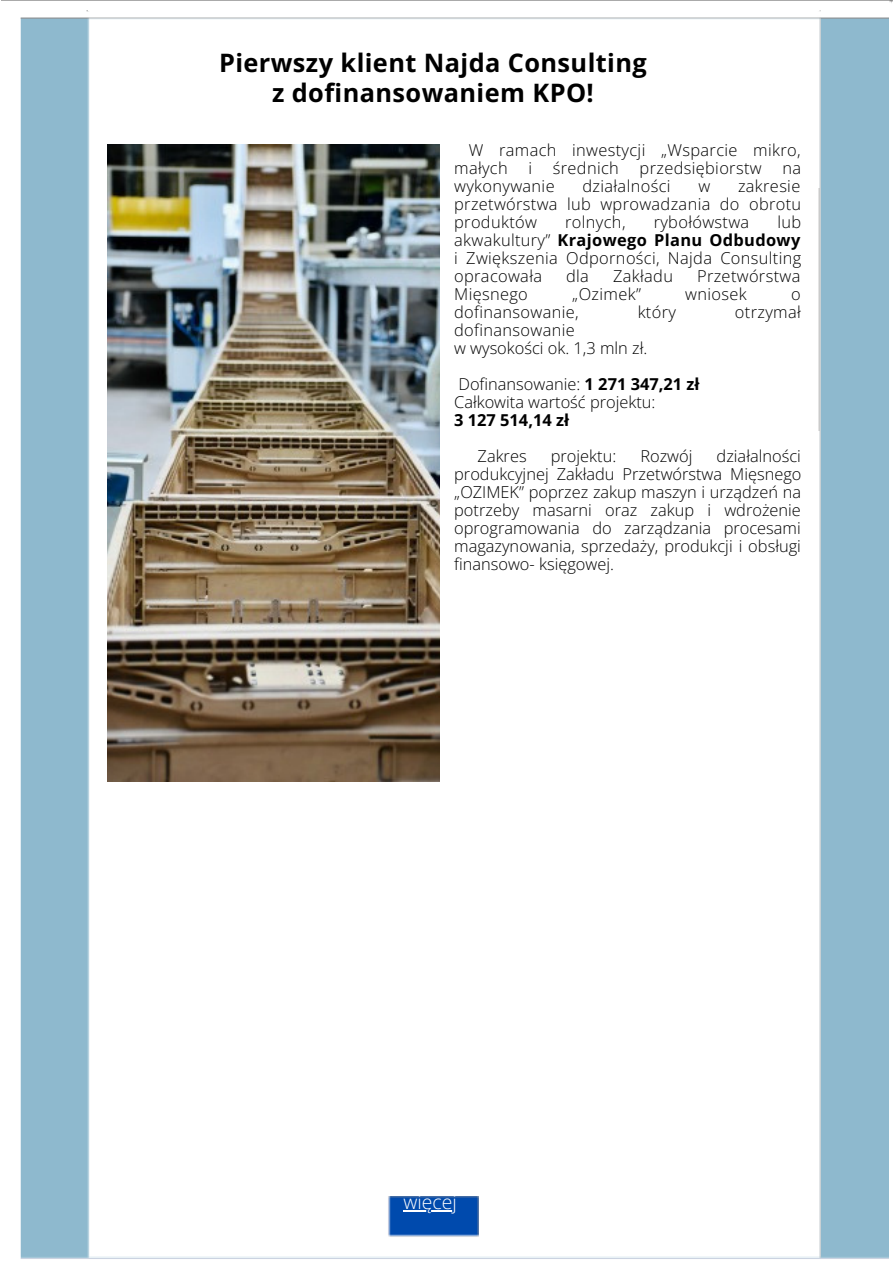
<style>
.page{position:relative;width:893px;height:1264px;background:#fff}
.page>*{position:absolute;margin:0;border:0;box-sizing:border-box;transform-origin:0 0}
.t1{font:700 25.35px/30.3px "Open Sans";letter-spacing:.015em;color:#000;text-align:center}
.t2{font:300 19.35px "Open Sans";color:#fff}
.t3{font:300 16.35px/18px "Open Sans";letter-spacing:.02em;color:#000;text-align:justify}
.t4{font:300 16.35px "Open Sans";color:#000}
.t5{font:700 16.35px "Open Sans";color:#000}
.s1{font-weight:700}
</style>
<div class="page">
<div style="left:20px;top:18px;width:868px;height:1241px;background:#8eb9ce"></div>
<img style="left:87px;top:10px;width:733px;height:1247px">
<img style="left:439px;top:188px;width:380px;height:242px">
<img style="left:387px;top:1196px;width:91px;height:40px">
<img style="left:108px;top:145px;width:331px;height:636px">
<hr style="left:403px;top:1210px;width:53px;height:1px;background:#fff">
<p class="t1" style="left:219px;top:47px;width:429px">Pierwszy klient Najda Consulting z dofinansowaniem KPO!</p>
<p class="t3" style="left:454px;top:141px;width:348px;text-indent:15px">W ramach inwestycji „Wsparcie mikro, małych</p>
<p class="t3" style="left:528px;top:159px;width:5px">i</p>
<p class="t3" style="left:553px;top:159px;width:68px">średnich</p>
<p class="t3" style="left:639px;top:159px;width:123px">przedsiębiorstw</p>
<p class="t3" style="left:782px;top:159px;width:20px">na</p>
<p class="t3" style="left:454px;top:177px;width:102px">wykonywanie</p>
<p class="t3" style="left:582px;top:177px;width:89px">działalności</p>
<p class="t3" style="left:698px;top:177px;width:13px">w</p>
<p class="t3" style="left:454px;top:177px;width:348px;text-indent:284px">zakresie przetwórstwa lub wprowadzania do obrotu produktów</p>
<p class="t3" style="left:565px;top:213px;width:62px">rolnych,</p>
<p class="t3" style="left:653px;top:213px;width:97px">rybołówstwa</p>
<p class="t3" style="left:454px;top:213px;width:348px;text-indent:323px">lub akwakultury” <span class="s1">Krajowego Planu Odbudowy </span>i Zwiększenia Odporności, Najda Consulting opracowała</p>
<p class="t3" style="left:566px;top:267px;width:24px">dla</p>
<p class="t3" style="left:613px;top:267px;width:61px">Zakładu</p>
<p class="t3" style="left:697px;top:267px;width:105px">Przetwórstwa</p>
<p class="t3" style="left:454px;top:285px;width:75px">Mięsnego</p>
<p class="t3" style="left:572px;top:285px;width:70px">„Ozimek”</p>
<p class="t3" style="left:685px;top:285px;width:63px">wniosek</p>
<p class="t3" style="left:791px;top:285px;width:11px">o</p>
<p class="t3" style="left:454px;top:303px;width:126px">dofinansowanie,</p>
<p class="t3" style="left:637px;top:303px;width:40px">który</p>
<p class="t3" style="left:735px;top:303px;width:67px">otrzymał</p>
<p class="t3" style="left:454px;top:321px;width:122px">dofinansowanie</p>
<p class="t4" style="left:454px;top:336px;width:195px">w wysokości ok. 1,3 mln zł.</p>
<p class="t4" style="left:458px;top:372px;width:242px">Dofinansowanie: <span class="s1">1 271 347,21 zł</span></p>
<p class="t4" style="left:454px;top:390px;width:203px">Całkowita wartość projektu:</p>
<p class="t5" style="left:454px;top:408px;width:116px">3 127 514,14 zł</p>
<p class="t3" style="left:477px;top:446px;width:51px">Zakres</p>
<p class="t4" style="left:550px;top:444px;width:67px">projektu:</p>
<p class="t3" style="left:640px;top:446px;width:54px">Rozwój</p>
<p class="t3" style="left:454px;top:446px;width:349px;text-indent:262px">działalności produkcyjnej Zakładu Przetwórstwa Mięsnego „OZIMEK” poprzez zakup maszyn i urządzeń na potrzeby masarni oraz zakup i wdrożenie oprogramowania do zarządzania procesami magazynowania, sprzedaży, produkcji i obsługi finansowo- księgowej.</p>
<p class="t2" style="left:403px;top:1188px;width:55px">więcej</p>
</div>
